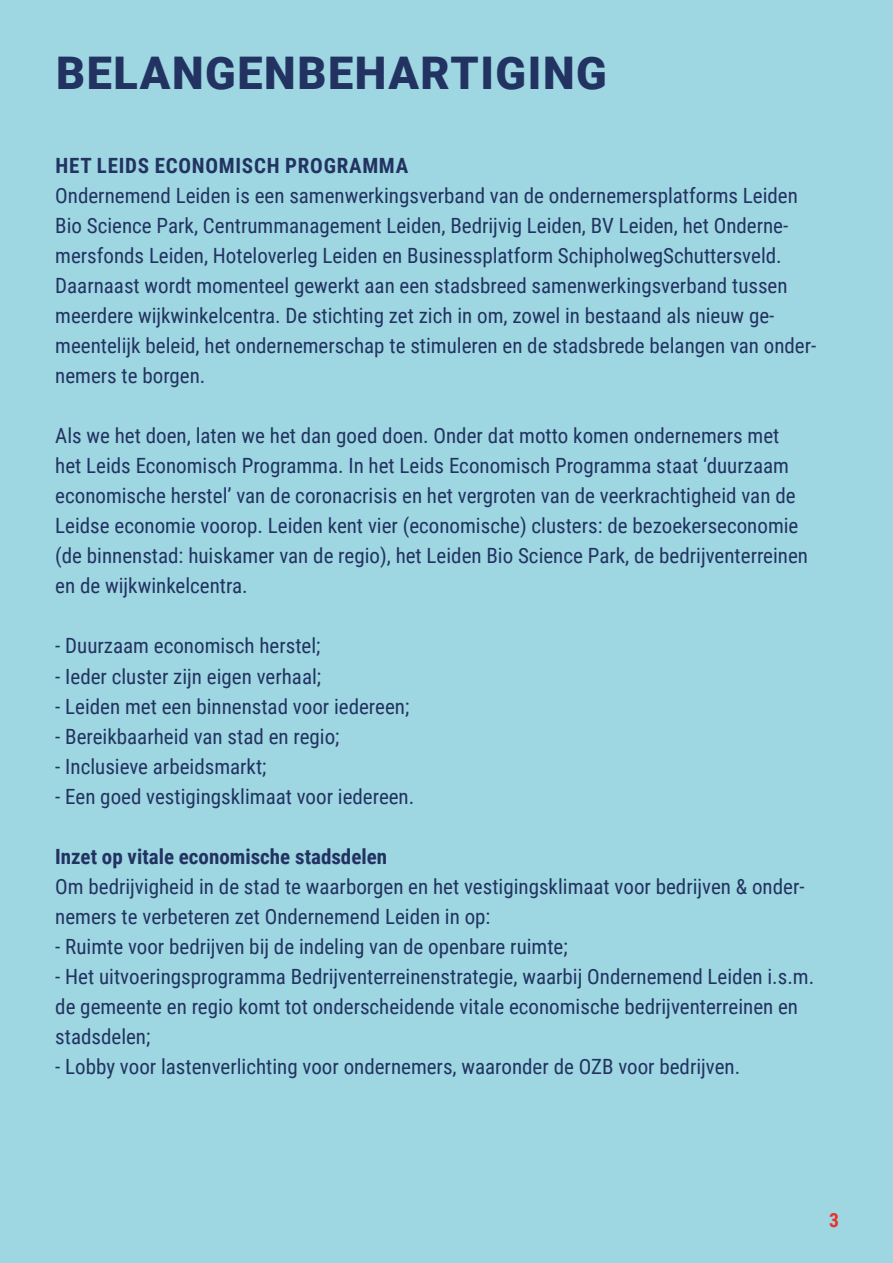
<style>
.page{position:relative;width:893px;height:1263px;background:#9ed6e1}
.page>*{position:absolute;margin:0;border:0;box-sizing:border-box;transform-origin:0 0}
.t1{font:900 45px "Roboto";letter-spacing:.035em;color:#223361}
.t2{font:21px/30px "Roboto Condensed";color:#223361}
.t3{font:700 21px "Roboto Condensed";color:#223361}
.t4{font:700 21px "Roboto Condensed";letter-spacing:.035em;color:#223361}
.t5{font:700 19.5px "Roboto Condensed";color:#e7332a}
</style>
<div class="page">
<h1 class="t1" style="left:56px;top:42px;width:552px">BELANGENBEHARTIGING</h1>
<p class="t4" style="left:56px;top:151px;width:354px">HET LEIDS ECONOMISCH PROGRAMMA</p>
<p class="t2" style="left:55px;top:180px;width:763px">Ondernemend Leiden is een samenwerkingsverband van de ondernemersplatforms Leiden Bio Science Park, Centrummanagement Leiden, Bedrijvig Leiden, BV Leiden, het Onderne&shy;mersfonds Leiden, Hoteloverleg Leiden en Businessplatform SchipholwegSchuttersveld.<br>Daarnaast wordt momenteel gewerkt aan een stadsbreed samenwerkingsverband tussen meerdere wijkwinkelcentra. De stichting zet zich in om, zowel in bestaand als nieuw ge&shy;meentelijk beleid, het ondernemerschap te stimuleren en de stadsbrede belangen van onder&shy;nemers te borgen.</p>
<p class="t2" style="left:55px;top:420px;width:754px">Als we het doen, laten we het dan goed doen. Onder dat motto komen ondernemers met het Leids Economisch Programma. In het Leids Economisch Programma staat ‘duurzaam economische herstel’ van de coronacrisis en het vergroten van de veerkrachtigheid van de Leidse economie voorop. Leiden kent vier (economische) clusters: de bezoekerseconomie (de binnenstad: huiskamer van de regio), het Leiden Bio Science Park, de bedrijventerreinen en de wijkwinkelcentra.</p>
<p class="t2" style="left:55px;top:630px;width:267px">- Duurzaam economisch herstel;</p>
<p class="t2" style="left:55px;top:660px;width:267px">- Ieder cluster zijn eigen verhaal;</p>
<p class="t2" style="left:55px;top:690px;width:355px">- Leiden met een binnenstad voor iedereen;</p>
<p class="t2" style="left:55px;top:720px;width:286px">- Bereikbaarheid van stad en regio;</p>
<p class="t2" style="left:55px;top:750px;width:213px">- Inclusieve arbeidsmarkt;</p>
<p class="t2" style="left:55px;top:780px;width:361px">- Een goed vestigingsklimaat voor iedereen.</p>
<p class="t3" style="left:55px;top:841px;width:333px">Inzet op vitale economische stadsdelen</p>
<p class="t2" style="left:55px;top:870px;width:751px">Om bedrijvigheid in de stad te waarborgen en het vestigingsklimaat voor bedrijven &amp; onder&shy;nemers te verbeteren zet Ondernemend Leiden in op:</p>
<p class="t2" style="left:55px;top:930px;width:514px">- Ruimte voor bedrijven bij de indeling van de openbare ruimte;</p>
<p class="t2" style="left:55px;top:960px;width:760px">- Het uitvoeringsprogramma Bedrijventerreinenstrategie, waarbij Ondernemend Leiden i.s.m. de gemeente en regio komt tot onderscheidende vitale economische bedrijventerreinen en stadsdelen;</p>
<p class="t2" style="left:55px;top:1050px;width:687px">- Lobby voor lastenverlichting voor ondernemers, waaronder de OZB voor bedrijven.</p>
<p class="t5" style="left:829px;top:1206px;width:11px">3</p>
</div>
